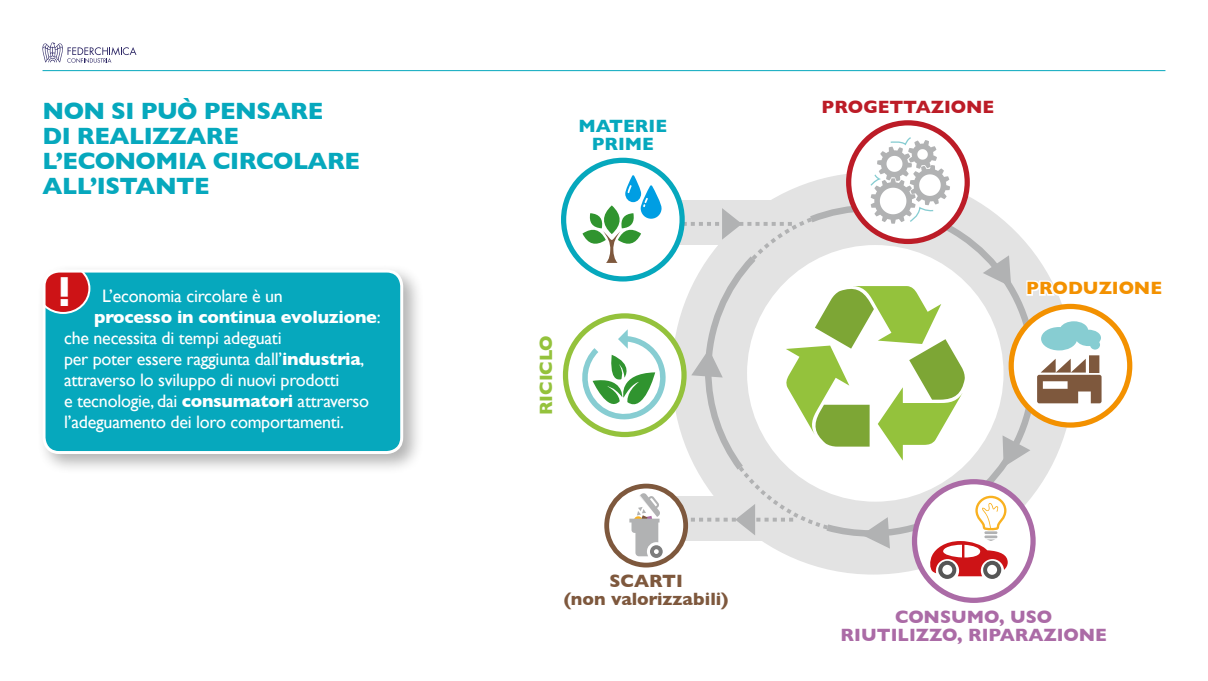
<style>
.page{position:relative;width:1208px;height:681px;background:#fff}
.page>*{position:absolute;margin:0;border:0;box-sizing:border-box;transform-origin:0 0}
.t1{font:800 40px "Mont";color:#fff}
.t2{font:700 24px/25px "Gill Sans";letter-spacing:-.02em;color:#06a8bd}
.t3{font:700 18.1px/18.1px "Gill Sans";color:#ab6ba6;text-align:center}
.t4{font:700 18.1px/18.1px "Gill Sans";color:#7e583d;text-align:center}
.t5{font:700 18.1px "Gill Sans";color:#bc1c27}
.t6{font:700 18.1px/18.1px "Gill Sans";color:#06a8bd;text-align:center}
.t7{font:700 18.1px "Gill Sans";color:#f39100}
.t8{font:700 18.1px "Gill Sans";color:#94c23c}
.t9{font:18px "Gill Sans";letter-spacing:-.015em;color:#fff}
.t10{font:700 18px "Gill Sans";letter-spacing:-.015em;color:#fff}
.s1{font-weight:400}
.s2{font-weight:700}
</style>
<div class="page">
<svg style="left:42px;top:42px;width:94px;height:21px"></svg>
<div style="left:37px;top:263px;width:387px;height:211px;background:#000;opacity:.3"></div>
<div style="left:44px;top:271px;width:358px;height:181px;background:#06a8bd;border-radius:15px"></div>
<svg style="left:44px;top:271px;width:46px;height:43px;background:#bc3b3f"></svg>
<div style="left:43px;top:269px;width:360px;height:185px;border:3px solid #fff;border-radius:15px"></div>
<hr style="left:43px;top:70px;width:1122px;height:1px;background:#06a8bd">
<svg style="left:565px;top:316px;width:119px;height:118px"></svg>
<svg style="left:563px;top:160px;width:119px;height:119px"></svg>
<svg style="left:914px;top:481px;width:119px;height:119px"></svg>
<svg style="left:848px;top:123px;width:119px;height:118px"></svg>
<svg style="left:578px;top:136px;width:555px;height:442px"></svg>
<h2 class="t2" style="left:43px;top:97px;width:319px">NON SI PUÒ PENSARE<br>DI REALIZZARE<br>L’ECONOMIA CIRCOLARE<br>ALL’ISTANTE</h2>
<h1 class="t1" style="left:58px;top:266px;width:14px">!</h1>
<p class="t9" style="left:102px;top:285px;width:182px">L’economia circolare è un</p>
<p class="t10" style="left:94px;top:302px;width:288px">processo in continua evoluzione<span class="s1">:</span></p>
<p class="t9" style="left:64px;top:327px;width:219px">che necessita di tempi adeguati</p>
<p class="t9" style="left:64px;top:348px;width:302px">per poter essere raggiunta dall’<span class="s2">industria</span>,</p>
<p class="t9" style="left:64px;top:369px;width:277px">attraverso lo sviluppo di nuovi prodotti</p>
<p class="t9" style="left:64px;top:390px;width:306px">e tecnologie, dai <span class="s2">consumatori</span> attraverso</p>
<p class="t9" style="left:64px;top:411px;width:281px">l’adeguamento dei loro comportamenti.</p>
<p class="t6" style="left:578px;top:116px;width:90px">MATERIE<br>PRIME</p>
<p class="t8" style="left:532px;top:415px;width:82px;rotate:-90deg">RICICLO</p>
<p class="t4" style="left:564px;top:571px;width:166px">SCARTI<br>(non valorizzabili)</p>
<p class="t5" style="left:821px;top:93px;width:174px">PROGETTAZIONE</p>
<p class="t7" style="left:1026px;top:274px;width:137px">PRODUZIONE</p>
<p class="t3" style="left:840px;top:607px;width:268px">CONSUMO, USO<br>RIUTILIZZO, RIPARAZIONE</p>
</div>
